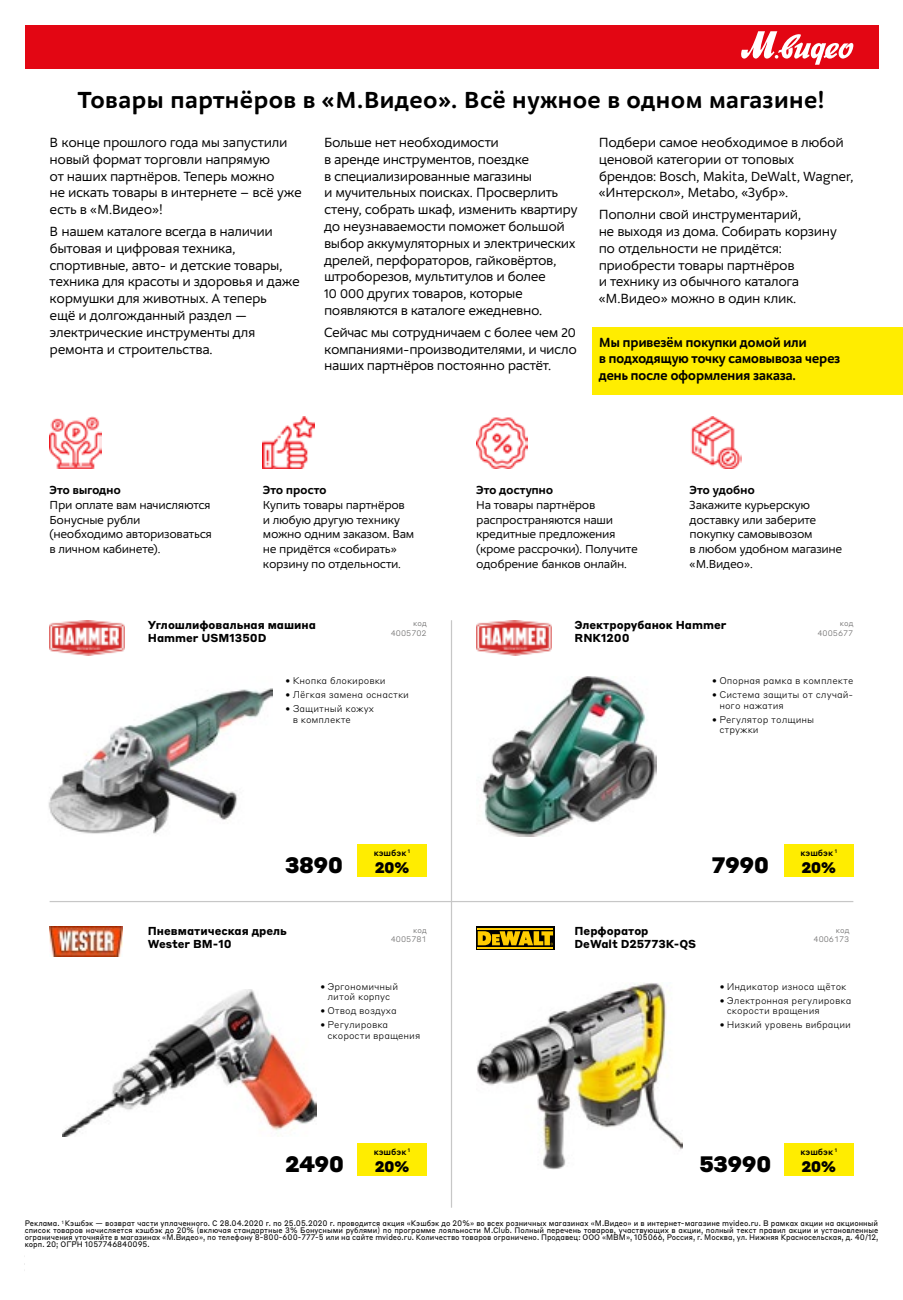
<style>
.page{position:relative;width:903px;height:1300px;background:#fff}
.page>*{position:absolute;margin:0;border:0;box-sizing:border-box;transform-origin:0 0}
.t1{font:700 24.5px "M.Video";letter-spacing:.02em;color:#000}
.t2{font:900 22.05px "Styrene BLC";letter-spacing:-.025em;color:#000}
.t3{font:900 15.05px "Styrene BLC";letter-spacing:-.025em;color:#000}
.t4{font:14px/16.8px "M.Video";color:#000}
.t5{font:700 14px/16.8px "M.Video";letter-spacing:-.01em;color:#000}
.t6{font:12.25px/14.7px "M.Video";color:#000}
.t7{font:700 12.25px "M.Video";color:#000}
.t8{font:700 11.38px/13.1px "Styrene BLC";color:#000}
.t9{font:300 9.62px/10.5px "Styrene BLC";color:#000}
.t10{font:500 8.75px "Styrene BLC";color:#000}
.t11{font:7.88px/7px "Styrene BLC";color:#000;text-align:justify;scale:.95 1}
.t12{font:300 7.88px/9.6px "Styrene BLC";color:#646363;text-align:right}
</style>
<div class="page">
<div style="left:25px;top:25px;width:853px;height:44px;background:#e30613"></div>
<svg style="left:741px;top:31px;width:112px;height:34px"></svg>
<hr style="left:50px;top:901px;width:803px;height:1px;background:#c7c7c7">
<hr style="left:451px;top:621px;width:1px;height:586px;background:#c7c7c7">
<div style="left:592px;top:327px;width:311px;height:67px;background:#ffed00"></div>
<svg style="left:476px;top:926px;width:78px;height:24px"></svg>
<hr style="left:478px;top:928px;width:75px;height:2px;background:#fc0">
<hr style="left:478px;top:947px;width:75px;height:1px;background:#fc0">
<svg style="left:478px;top:931px;width:75px;height:14px"></svg>
<img style="left:478px;top:677px;width:179px;height:159px">
<img style="left:48px;top:688px;width:224px;height:146px">
<img style="left:477px;top:983px;width:205px;height:186px">
<img style="left:63px;top:989px;width:253px;height:147px">
<img style="left:50px;top:926px;width:73px;height:30px">
<div style="left:784px;top:844px;width:69px;height:33px;background:#ffed00"></div>
<div style="left:357px;top:844px;width:70px;height:33px;background:#ffed00"></div>
<div style="left:357px;top:1143px;width:70px;height:33px;background:#ffed00"></div>
<div style="left:784px;top:1143px;width:69px;height:33px;background:#ffed00"></div>
<img style="left:476px;top:620px;width:75px;height:35px">
<img style="left:50px;top:620px;width:75px;height:35px">
<img style="left:476px;top:417px;width:52px;height:51px">
<img style="left:263px;top:416px;width:52px;height:52px">
<img style="left:691px;top:416px;width:50px;height:52px">
<img style="left:50px;top:416px;width:51px;height:52px">
<h1 class="t1" style="left:78px;top:87px;width:748px">Товары партнёров в «М.Видео». Всё нужное в одном магазине!</h1>
<h3 class="t4" style="left:50px;top:135px;width:253px">В конце прошлого года мы запустили новый формат торговли напрямую<br>от наших партнёров. Теперь можно<br>не искать товары в интернете – всё уже есть в «М.Видео»!</h3>
<p class="t4" style="left:50px;top:224px;width:251px">В нашем каталоге всегда в наличии бытовая и цифровая техника, спортивные, авто- и детские товары, техника для красоты и здоровья и даже кормушки для животных. А теперь<br>ещё и долгожданный раздел — электрические инструменты для ремонта и строительства.</p>
<p class="t4" style="left:324px;top:135px;width:254px">Больше нет необходимости<br>в аренде инструментов, поездке<br>в специализированные магазины<br>и мучительных поисках. Просверлить стену, собрать шкаф, изменить квартиру до неузнаваемости поможет большой выбор аккумуляторных и электрических дрелей, перфораторов, гайковёртов, штроборезов, мультитулов и более<br>10 000 других товаров, которые появляются в каталоге ежедневно.</p>
<h3 class="t4" style="left:324px;top:324px;width:254px;text-align:justify">Сейчас мы сотрудничаем с более чем 20 компаниями-производителями, и число наших партнёров постоянно растёт.</h3>
<h3 class="t4" style="left:599px;top:135px;width:256px">Подбери самое необходимое в любой ценовой категории от топовых брендов: Bosch, Makita, DeWalt, Wagner, «Интерскол», Metabo, «Зубр».</h3>
<h3 class="t4" style="left:599px;top:207px;width:239px">Пополни свой инструментарий,<br>не выходя из дома. Собирать корзину по отдельности не придётся: приобрести товары партнёров<br>и технику из обычного каталога «М.Видео» можно в один клик.</h3>
<h3 class="t5" style="left:599px;top:334px;width:243px">Мы привезём покупки домой или<br>в подходящую точку самовывоза через день после оформления заказа.</h3>
<h3 class="t7" style="left:50px;top:484px;width:73px">Это выгодно</h3>
<h3 class="t6" style="left:50px;top:498px;width:164px">При оплате вам начисляются<br>Бонусные рубли (необходимо авторизоваться в личном кабинете).</h3>
<h3 class="t7" style="left:263px;top:484px;width:65px">Это просто</h3>
<h3 class="t6" style="left:263px;top:498px;width:153px">Купить товары партнёров и любую другую технику можно одним заказом. Вам не придётся «собирать» корзину по отдельности.</h3>
<h3 class="t8" style="left:148px;top:617px;width:169px">Углошлифовальная машина<br>Hammer USM1350D</h3>
<p class="t12" style="left:391px;top:618px;width:37px">код<br>4005702</p>
<p class="t9" style="left:285px;top:675px;width:102px">• Кнопка блокировки</p>
<p class="t9" style="left:285px;top:688px;width:125px">• Лёгкая замена оснастки</p>
<p class="t9" style="left:293px;top:702px;width:83px;text-indent:-7px">• Защитный кожух в комплекте</p>
<h3 class="t7" style="left:476px;top:484px;width:78px">Это доступно</h3>
<h3 class="t6" style="left:476px;top:498px;width:163px">На товары партнёров распространяются наши кредитные предложения (кроме рассрочки). Получите одобрение банков онлайн.</h3>
<h3 class="t7" style="left:690px;top:484px;width:66px">Это удобно</h3>
<h3 class="t6" style="left:690px;top:498px;width:154px">Закажите курьерскую доставку или заберите покупку самовывозом<br>в любом удобном магазине «М.Видео».</h3>
<h3 class="t8" style="left:574px;top:617px;width:153px">Электрорубанок Hammer<br>RNK1200</h3>
<p class="t12" style="left:817px;top:618px;width:37px">код<br>4005677</p>
<p class="t9" style="left:712px;top:674px;width:143px">• Опорная рамка в комплекте</p>
<p class="t9" style="left:719px;top:688px;width:135px;text-indent:-7px">• Система защиты от случай&shy;ного нажатия</p>
<p class="t9" style="left:719px;top:713px;width:96px;text-indent:-7px">• Регулятор толщины стружки</p>
<p class="t10" style="left:374px;top:845px;width:38px">кэшбэк <sup>1</sup></p>
<h3 class="t3" style="left:375px;top:855px;width:36px">20%</h3>
<p class="t10" style="left:800px;top:845px;width:38px">кэшбэк <sup>1</sup></p>
<h2 class="t2" style="left:285px;top:846px;width:60px">3890</h2>
<h3 class="t3" style="left:801px;top:855px;width:36px">20%</h3>
<h2 class="t2" style="left:712px;top:846px;width:59px">7990</h2>
<h3 class="t8" style="left:148px;top:923px;width:140px">Пневматическая дрель<br>Wester BM-10</h3>
<h3 class="t8" style="left:574px;top:923px;width:123px">Перфоратор<br>DeWalt D25773K-QS</h3>
<p class="t12" style="left:391px;top:924px;width:37px">код<br>4005781</p>
<p class="t12" style="left:813px;top:924px;width:37px">код<br>4006173</p>
<p class="t9" style="left:320px;top:980px;width:80px;text-align:center">• Эргономичный литой корпус</p>
<p class="t9" style="left:320px;top:1005px;width:78px">• Отвод воздуха</p>
<p class="t9" style="left:327px;top:1019px;width:94px;text-indent:-7px">• Регулировка скорости вращения</p>
<p class="t9" style="left:719px;top:980px;width:129px">• Индикатор износа щёток</p>
<p class="t9" style="left:727px;top:994px;width:126px;text-indent:-7px">• Электронная регулировка скорости вращения</p>
<p class="t9" style="left:719px;top:1019px;width:133px">• Низкий уровень вибрации</p>
<h2 class="t2" style="left:285px;top:1145px;width:61px">2490</h2>
<p class="t10" style="left:374px;top:1144px;width:38px">кэшбэк <sup>1</sup></p>
<h3 class="t3" style="left:375px;top:1154px;width:36px">20%</h3>
<h2 class="t2" style="left:699px;top:1145px;width:74px">53990</h2>
<p class="t10" style="left:800px;top:1144px;width:38px">кэшбэк <sup>1</sup></p>
<h3 class="t3" style="left:801px;top:1154px;width:36px">20%</h3>
<p class="t11" style="left:25px;top:1219px;width:900px">Реклама. <sup>1</sup> Кэшбэк — возврат части уплаченного. C 28.04.2020 г. по 25.05.2020 г. проводится акция «Кэшбэк до 20%» во всех розничных магазинах «М.Видео» и в интернет-магазине mvideo.ru. В рамках акции на акционный список товаров начисляется кэшбэк до 20% (включая стандартные 3% Бонусными рублями) по программе лояльности М.Club. Полный перечень товаров, участвующих в акции, полный текст правил акции и установленные ограничения уточняйте в магазинах «М.Видео», по телефону 8-800-600-777-5 или на сайте mvideo.ru. Количество товаров ограничено. Продавец: ООО «МВМ», 105066, Россия, г. Москва, ул. Нижняя Красносельская, д. 40/12, корп. 20; ОГРН 1057746840095.</p>
<p class="t11" style="left:25px;top:1219px;width:900px;text-indent:39px">С 21.04.20 г. по 25.05.20 г. роводится акция «Снижаем цены!». В рамках акции предоставляется дополнительная кидка а товары из акционного списка. При опла е онлайн на некоторые товары действует скидка 5%.<br>Акция м жет быть завершена досрочно. Подробности о правилах акции, перечень товаров — на mvideo.ru. Количество товаров ограничено. Цены являются фиксированными, действительны с 28.04.2020 г. по 11.05.2020 г.<br>Товары сертифицированы. Акц я на модель товара прекращается при продаже всех акционных товаров. Возможны расхожде я технических характеристик товаров при продаже в зависимости от модификации и страны</p>
</div>
